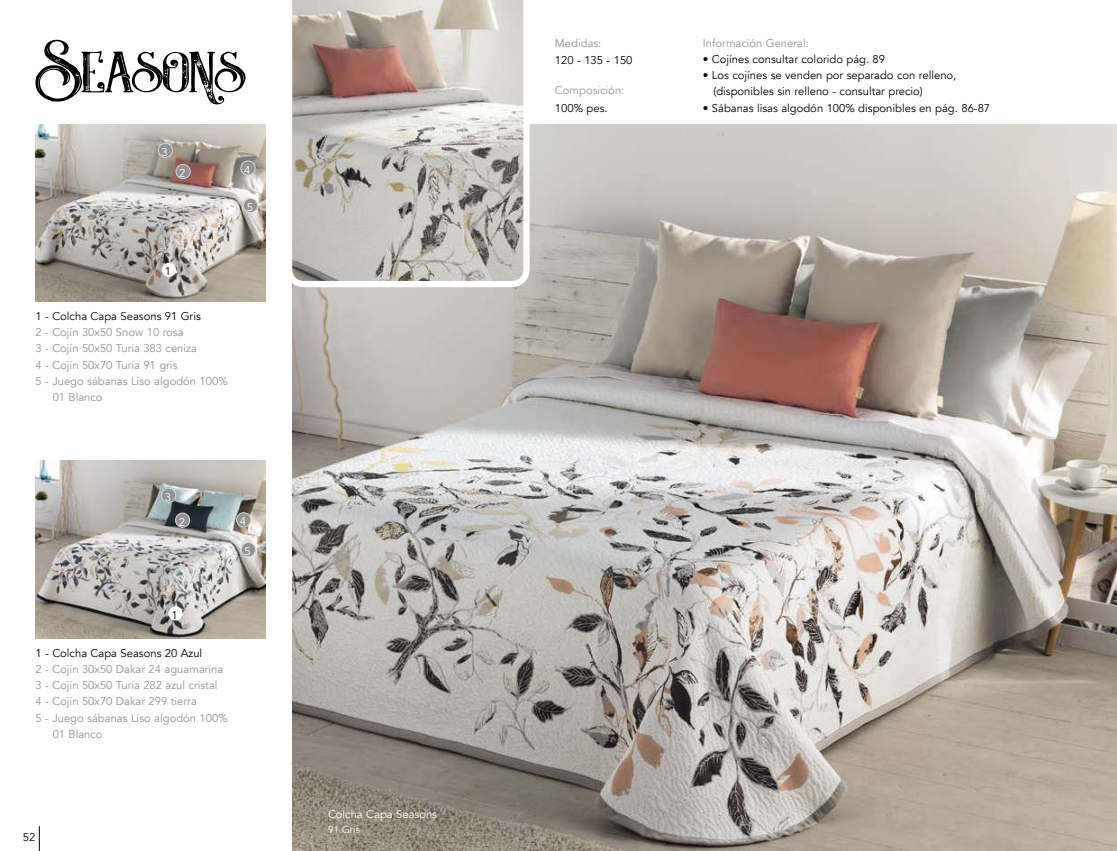
<style>
.page{position:relative;width:1117px;height:851px;background:#fff}
.page>*{position:absolute;margin:0;border:0;box-sizing:border-box;transform-origin:0 0}
.t1{font:81.25px "Castile Inline Grunge";letter-spacing:-.015em;color:#000;scale:1.1 1}
.t2{font:11.25px "Avenir";color:#939393}
.t3{font:11.25px/16.2px "Avenir";color:#000}
.t4{font:11.25px "Avenir";color:#fff}
.t5{font:10px "Avenir";color:#fff}
</style>
<div class="page">
<img style="left:292px;top:124px;width:824px;height:726px">
<svg style="left:292px;top:0;width:240px;height:290px;background:#c1bab4"></svg>
<img style="left:35px;top:124px;width:231px;height:177px">
<img style="left:35px;top:461px;width:231px;height:177px">
<div style="left:162px;top:263px;width:14px;height:14px;background:#fff;border-radius:50%"></div>
<div style="left:176px;top:164px;width:14px;height:15px;background:#939393;border-radius:50%"></div>
<div style="left:176px;top:164px;width:14px;height:15px;border:1px solid #d6d6d6;border-radius:50%"></div>
<div style="left:158px;top:143px;width:14px;height:14px;background:#939393;border-radius:50%"></div>
<div style="left:158px;top:143px;width:14px;height:14px;border:1px solid #d6d6d6;border-radius:50%"></div>
<div style="left:241px;top:161px;width:14px;height:14px;background:#939393;border-radius:50%"></div>
<div style="left:241px;top:161px;width:14px;height:14px;border:1px solid #d6d6d6;border-radius:50%"></div>
<div style="left:243px;top:198px;width:14px;height:14px;background:#939393;border-radius:50%"></div>
<div style="left:243px;top:198px;width:15px;height:15px;border:1px solid #d6d6d6;border-radius:50%"></div>
<div style="left:168px;top:606px;width:14px;height:14px;background:#fff;border-radius:50%"></div>
<div style="left:175px;top:513px;width:15px;height:14px;background:#939393;border-radius:50%"></div>
<div style="left:175px;top:513px;width:15px;height:14px;border:1px solid #d6d6d6;border-radius:50%"></div>
<div style="left:161px;top:488px;width:15px;height:14px;background:#939393;border-radius:50%"></div>
<div style="left:161px;top:488px;width:15px;height:14px;border:1px solid #d6d6d6;border-radius:50%"></div>
<div style="left:236px;top:512px;width:15px;height:15px;background:#939393;border-radius:50%"></div>
<div style="left:236px;top:512px;width:15px;height:15px;border:1px solid #d6d6d6;border-radius:50%"></div>
<div style="left:241px;top:542px;width:14px;height:14px;background:#939393;border-radius:50%"></div>
<div style="left:241px;top:542px;width:14px;height:14px;border:1px solid #d6d6d6;border-radius:50%"></div>
<svg style="left:39px;top:826px;width:1px;height:24px"></svg>
<h1 class="t1" style="left:35px;top:37px;width:192px">Seasons</h1>
<p class="t4" style="left:161px;top:145px;width:8px">3</p>
<p class="t4" style="left:179px;top:166px;width:8px">2</p>
<p class="t4" style="left:244px;top:163px;width:8px">4</p>
<p class="t4" style="left:247px;top:200px;width:8px">5</p>
<p class="t3" style="left:165px;top:263px;width:8px">1</p>
<p class="t3" style="left:35px;top:308px;width:167px">1 - Colcha Capa Seasons 91 Gris</p>
<p class="t2" style="left:35px;top:325px;width:149px">2 - Cojín 30x50 Snow 10 rosa</p>
<p class="t2" style="left:35px;top:341px;width:163px">3 - Cojín 50x50 Turia 383 ceniza</p>
<p class="t2" style="left:35px;top:358px;width:143px">4 - Cojín 50x70 Turia 91 gris</p>
<p class="t2" style="left:35px;top:374px;width:194px">5 - Juego sábanas Liso algodón 100%</p>
<p class="t2" style="left:53px;top:390px;width:51px">01 Blanco</p>
<p class="t4" style="left:165px;top:490px;width:8px">3</p>
<p class="t4" style="left:179px;top:515px;width:8px">2</p>
<p class="t4" style="left:240px;top:514px;width:8px">4</p>
<p class="t4" style="left:244px;top:544px;width:8px">5</p>
<p class="t3" style="left:171px;top:607px;width:8px">1</p>
<p class="t3" style="left:35px;top:644px;width:168px">1 - Colcha Capa Seasons 20 Azul</p>
<p class="t2" style="left:35px;top:662px;width:189px">2 - Cojín 30x50 Dakar 24 aguamarina</p>
<p class="t2" style="left:35px;top:678px;width:184px">3 - Cojín 50x50 Turia 282 azul cristal</p>
<p class="t2" style="left:35px;top:694px;width:163px">4 - Cojín 50x70 Dakar 299 tierra</p>
<p class="t2" style="left:35px;top:711px;width:194px">5 - Juego sábanas Liso algodón 100%</p>
<p class="t2" style="left:53px;top:727px;width:51px">01 Blanco</p>
<p class="t3" style="left:23px;top:828px;width:14px">52</p>
<p class="t4" style="left:328px;top:807px;width:111px">Colcha Capa Seasons</p>
<p class="t5" style="left:328px;top:823px;width:33px">91 Gris</p>
<p class="t2" style="left:555px;top:36px;width:48px">Medidas:</p>
<p class="t3" style="left:555px;top:52px;width:79px">120 - 135 - 150</p>
<p class="t2" style="left:555px;top:84px;width:71px">Composición:</p>
<p class="t3" style="left:555px;top:100px;width:54px">100% pes.</p>
<p class="t2" style="left:702px;top:36px;width:107px">Información General:</p>
<p class="t3" style="left:702px;top:51px;width:184px">• Cojínes consultar colorido pág. 89</p>
<p class="t3" style="left:713px;top:67px;width:244px;text-indent:-11px">• Los cojínes se venden por separado con relleno, (disponibles sin relleno - consultar precio)</p>
<p class="t3" style="left:702px;top:100px;width:289px">• Sábanas lisas algodón 100% disponibles en pág. 86-87</p>
</div>
